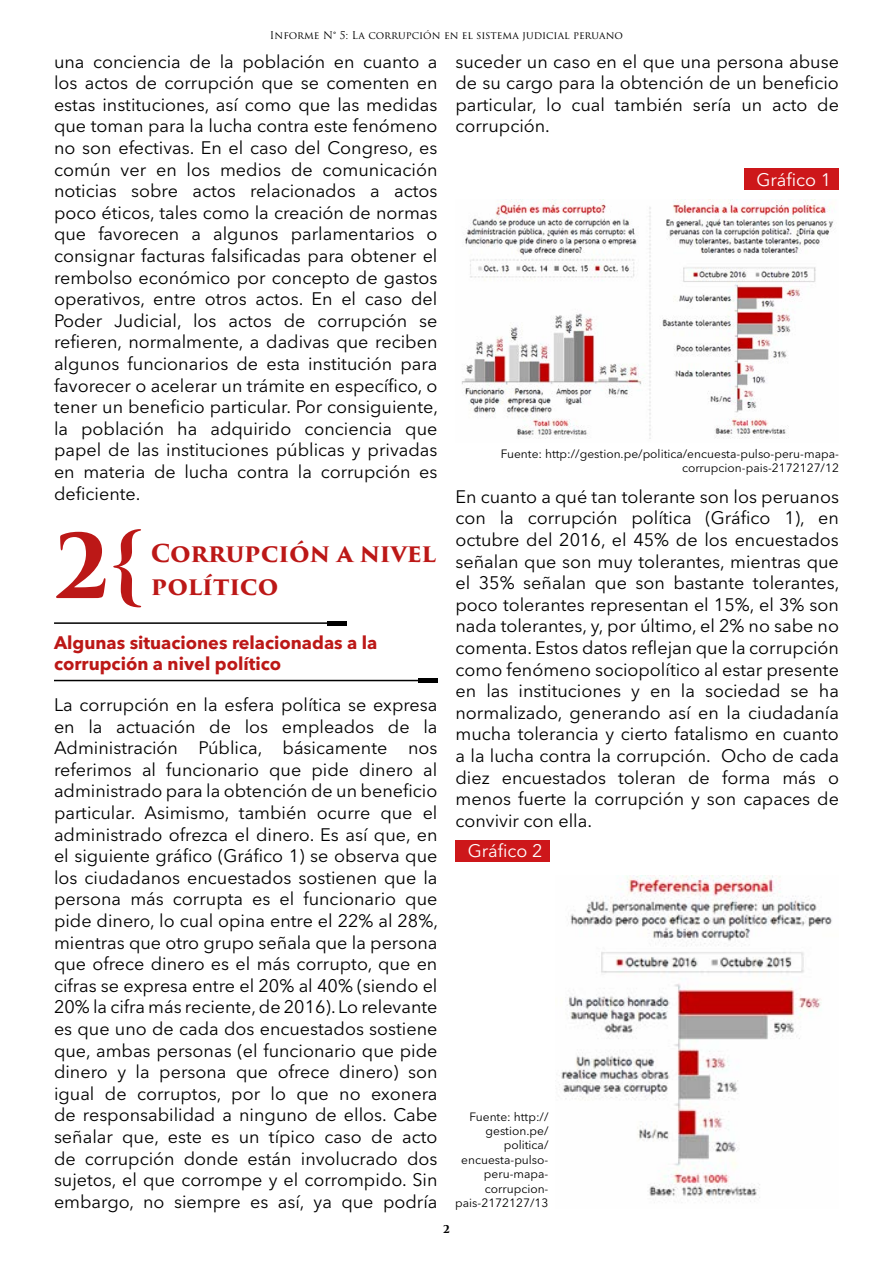
<style>
.page{position:relative;width:893px;height:1263px;background:#fff}
.page>*{position:absolute;margin:0;border:0;box-sizing:border-box;transform-origin:0 0}
.t1{font:700 86.4px "Trajan Pro 3";color:#bc1817}
.t2{font:700 24px "Trajan Pro 3";letter-spacing:-.01em;color:#bc1817}
.t3{font:18px/21.6px "Avenir Next LT Pro";color:#000;text-align:justify}
.t4{font:700 18px/21.6px "Avenir Next LT Pro";color:#bc1817}
.t5{font:18px "Avenir Next LT Pro";color:#fff}
.t6{font:12px/14.4px "Avenir Next LT Pro";color:#000;text-align:right}
.t7{font:10.5px "Trajan Pro 3";color:#000}
.t8{font:700 10.5px "Trajan Pro 3";color:#000}
</style>
<div class="page">
<hr style="left:54px;top:680px;width:374px;height:1px;background:#000">
<hr style="left:54px;top:622px;width:283px;height:2px;background:#000">
<div style="left:417px;top:678px;width:20px;height:5px;background:#000"></div>
<hr style="left:327px;top:621px;width:20px;height:4px;background:#000">
<img style="left:462px;top:200px;width:372px;height:239px">
<div style="left:744px;top:168px;width:95px;height:22px;background:#cd171a"></div>
<div style="left:455px;top:839px;width:95px;height:22px;background:#cd171a"></div>
<img style="left:559px;top:876px;width:273px;height:326px">
<p class="t7" style="left:270px;top:28px;width:355px">Informe N° 5: La corrupción en el sistema judicial peruano</p>
<p class="t3" style="left:54px;top:50px;width:386px">una conciencia de la población en cuanto a los actos de corrupción que se comenten en estas instituciones, así como que las medidas que toman para la lucha contra este fenómeno no son efectivas. En el caso del Congreso, es común ver en los medios de comunicación noticias sobre actos relacionados a actos poco éticos, tales como la creación de normas que favorecen a algunos parlamentarios o consignar facturas falsificadas para obtener el rembolso económico por concepto de gastos operativos, entre otros actos. En el caso del Poder Judicial, los actos de corrupción se refieren, normalmente, a dadivas que reciben algunos funcionarios de esta institución para favorecer o acelerar un trámite en específico, o tener un beneficio particular. Por consiguiente, la población ha adquirido conciencia que papel de las instituciones públicas y privadas en materia de lucha contra la corrupción es deficiente.</p>
<h1 class="t1" style="left:54px;top:502px;width:94px">2 {</h1>
<h2 class="t2" style="left:151px;top:536px;width:287px">CORRUPCIÓN A NIVEL</h2>
<h2 class="t2" style="left:151px;top:569px;width:129px">POLÍTICO</h2>
<p class="t4" style="left:54px;top:631px;width:325px">Algunas situaciones relacionadas a la corrupción a nivel político</p>
<p class="t3" style="left:54px;top:694px;width:386px">La corrupción en la esfera política se expresa en la actuación de los empleados de la Administración Pública, básicamente nos referimos al funcionario que pide dinero al administrado para la obtención de un beneficio particular. Asimismo, también ocurre que el administrado ofrezca el dinero. Es así que, en el siguiente gráfico (Gráfico 1) se observa que los ciudadanos encuestados sostienen que la persona más corrupta es el funcionario que pide dinero, lo cual opina entre el 22% al 28%, mientras que otro grupo señala que la persona que ofrece dinero es el más corrupto, que en cifras se expresa entre el 20% al 40% (siendo el 20% la cifra más reciente, de 2016). Lo relevante es que uno de cada dos encuestados sostiene que, ambas personas (el funcionario que pide dinero y la persona que ofrece dinero) son igual de corruptos, por lo que no exonera de responsabilidad a ninguno de ellos. Cabe señalar que, este es un típico caso de acto de corrupción donde están involucrado dos sujetos, el que corrompe y el corrompido. Sin embargo, no siempre es así, ya que podría</p>
<p class="t3" style="left:455px;top:50px;width:385px">suceder un caso en el que una persona abuse de su cargo para la obtención de un beneficio particular, lo cual también sería un acto de corrupción.</p>
<p class="t5" style="left:756px;top:169px;width:76px">Gráfico 1</p>
<p class="t6" style="left:501px;top:446px;width:340px">Fuente: http://gestion.pe/politica/encuesta-pulso-peru-mapa&shy;corrupcion-pais-2172127/12</p>
<p class="t3" style="left:455px;top:486px;width:385px">En cuanto a qué tan tolerante son los peruanos con la corrupción política (Gráfico 1), en octubre del 2016, el 45% de los encuestados señalan que son muy tolerantes, mientras que el 35% señalan que son bastante tolerantes, poco tolerantes representan el 15%, el 3% son nada tolerantes, y, por último, el 2% no sabe no comenta. Estos datos reflejan que la corrupción como fenómeno sociopolítico al estar presente en las instituciones y en la sociedad se ha normalizado, generando así en la ciudadanía mucha tolerancia y cierto fatalismo en cuanto a la lucha contra la corrupción. Ocho de cada diez encuestados toleran de forma más o menos fuerte la corrupción y son capaces de convivir con ella.</p>
<p class="t5" style="left:468px;top:840px;width:76px">Gráfico 2</p>
<p class="t6" style="left:455px;top:1109px;width:95px">Fuente: http:// gestion.pe/ politica/ encuesta-pulso&shy;peru-mapa&shy;corrupcion&shy;pais-2172127/13</p>
<p class="t8" style="left:443px;top:1221px;width:8px">2</p>
</div>
